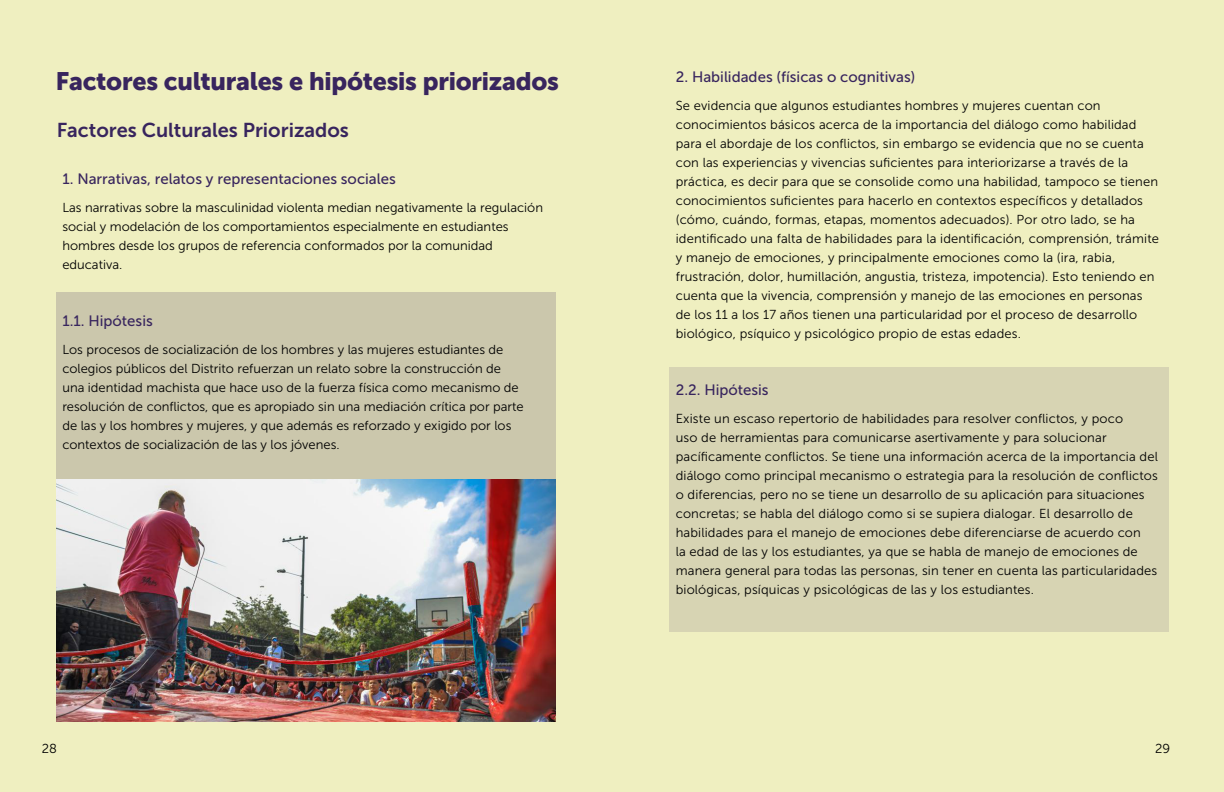
<style>
.page{position:relative;width:1224px;height:792px;background:#efefc0}
.page>*{position:absolute;margin:0;border:0;box-sizing:border-box;transform-origin:0 0}
.t1{font:25px "Museo Sans Cyrl 900";letter-spacing:-.01em;color:#38255e}
.t2{font:20px "Museo Sans 700";color:#38255e}
.t3{font:15px "Museo Sans 500";color:#38255e}
.t4{font:13px/19px "Museo Sans 300";letter-spacing:.01em;color:#000}
</style>
<div class="page">
<div style="left:56px;top:292px;width:499px;height:187px;background:#cbc7ac"></div>
<img style="left:57px;top:479px;width:498px;height:242px">
<div style="left:669px;top:367px;width:500px;height:265px;background:#d7d4b3"></div>
<h1 class="t1" style="left:56px;top:67px;width:505px">Factores culturales e hipótesis priorizados</h1>
<h2 class="t2" style="left:57px;top:119px;width:294px">Factores Culturales Priorizados</h2>
<p class="t3" style="left:62px;top:171px;width:335px">1. Narrativas, relatos y representaciones sociales</p>
<p class="t4" style="left:62px;top:198px;width:482px">Las narrativas sobre la masculinidad violenta median negativamente la regulación social y modelación de los comportamientos especialmente en estudiantes hombres desde los grupos de referencia conformados por la comunidad educativa.</p>
<p class="t3" style="left:62px;top:313px;width:92px">1.1. Hipótesis</p>
<p class="t4" style="left:62px;top:340px;width:463px">Los procesos de socialización de los hombres y las mujeres estudiantes de colegios públicos del Distrito refuerzan un relato sobre la construcción de una identidad machista que hace uso de la fuerza física como mecanismo de resolución de conflictos, que es apropiado sin una mediación crítica por parte de las y los hombres y mujeres, y que además es reforzado y exigido por los contextos de socialización de las y los jóvenes.</p>
<p class="t4" style="left:42px;top:739px;width:17px">28</p>
<p class="t3" style="left:676px;top:69px;width:241px">2. Habilidades (físicas o cognitivas)</p>
<p class="t4" style="left:676px;top:96px;width:485px">Se evidencia que algunos estudiantes hombres y mujeres cuentan con conocimientos básicos acerca de la importancia del diálogo como habilidad para el abordaje de los conflictos, sin embargo se evidencia que no se cuenta con las experiencias y vivencias suficientes para interiorizarse a través de la práctica, es decir para que se consolide como una habilidad, tampoco se tienen conocimientos suficientes para hacerlo en contextos específicos y detallados (cómo, cuándo, formas, etapas, momentos adecuados). Por otro lado, se ha identificado una falta de habilidades para la identificación, comprensión, trámite y manejo de emociones, y principalmente emociones como la (ira, rabia, frustración, dolor, humillación, angustia, tristeza, impotencia). Esto teniendo en cuenta que la vivencia, comprensión y manejo de las emociones en personas de los 11 a los 17 años tienen una particularidad por el proceso de desarrollo biológico, psíquico y psicológico propio de estas edades.</p>
<p class="t3" style="left:676px;top:382px;width:94px">2.2. Hipótesis</p>
<p class="t4" style="left:676px;top:409px;width:484px">Existe un escaso repertorio de habilidades para resolver conflictos, y poco<br>uso de herramientas para comunicarse asertivamente y para solucionar pacíficamente conflictos. Se tiene una información acerca de la importancia del diálogo como principal mecanismo o estrategia para la resolución de conflictos o diferencias, pero no se tiene un desarrollo de su aplicación para situaciones concretas; se habla del diálogo como si se supiera dialogar. El desarrollo de habilidades para el manejo de emociones debe diferenciarse de acuerdo con<br>la edad de las y los estudiantes, ya que se habla de manejo de emociones de manera general para todas las personas, sin tener en cuenta las particularidades biológicas, psíquicas y psicológicas de las y los estudiantes.</p>
<p class="t4" style="left:1155px;top:739px;width:17px">29</p>
</div>
